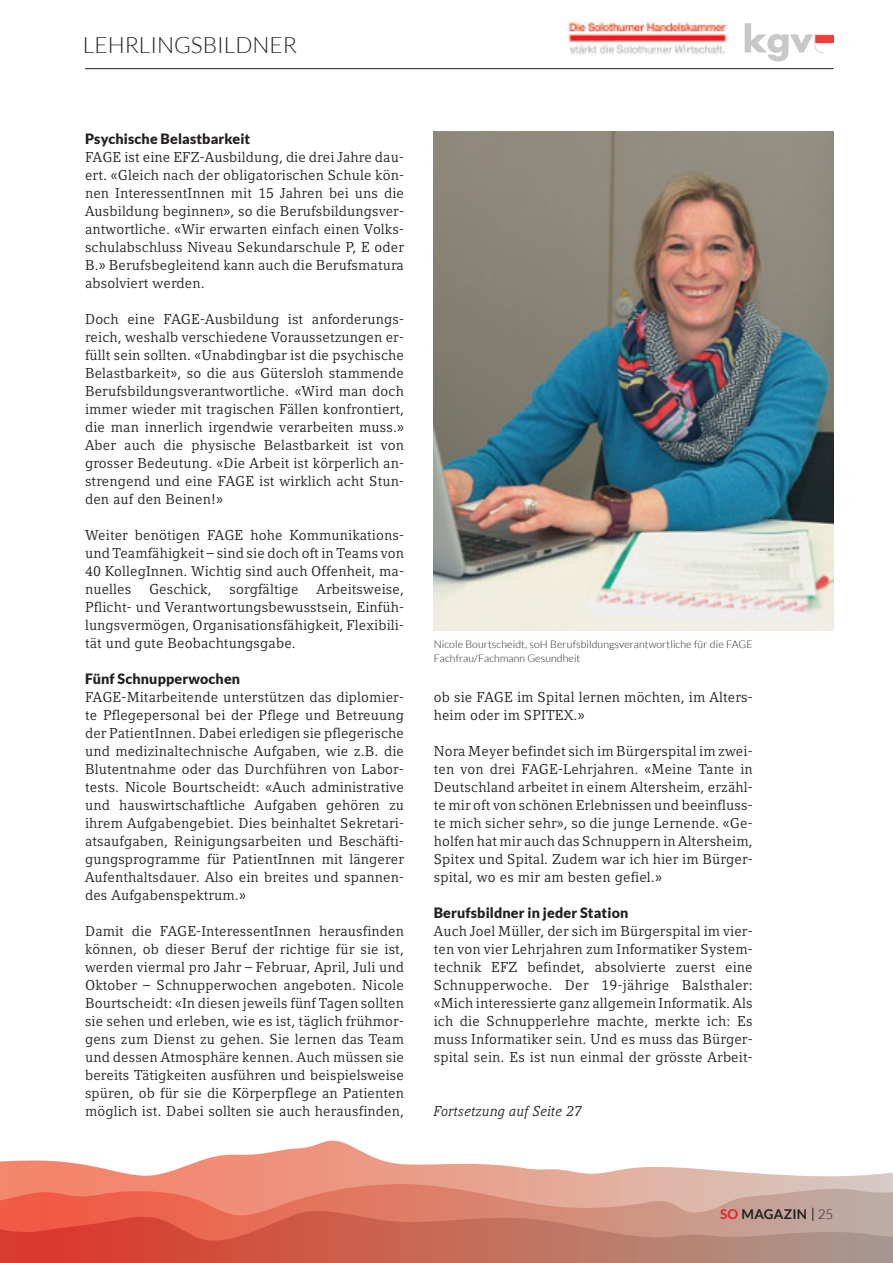
<style>
.page{position:relative;width:893px;height:1263px;background:#fff}
.page>*{position:absolute;margin:0;border:0;box-sizing:border-box;transform-origin:0 0}
.t1{font:300 22.5px "Lato";color:#231f20}
.t2{font:14.25px/18px "Compatil Letter LT Pro";letter-spacing:.01em;color:#231f20;text-align:justify}
.t3{font:900 14.25px "Lato";letter-spacing:.01em;color:#231f20}
.t4{font:italic 14.25px "Compatil Letter LT Pro";color:#231f20}
.t5{font:700 13.5px "Lato";letter-spacing:.02em;color:#231f20}
.t6{font:300 10.5px/13.5px "Lato";letter-spacing:.01em;color:#231f20}
.s1{color:#ee1b29}
.s2{font-weight:300}
</style>
<div class="page">
<svg style="left:0;top:1141px;width:893px;height:43px"></svg>
<svg style="left:0;top:1184px;width:893px;height:27px;background:#e0907e"></svg>
<svg style="left:0;top:1211px;width:893px;height:52px;background:#ca705f"></svg>
<svg style="left:813px;top:1208px;width:1px;height:13px"></svg>
<hr style="left:85px;top:68px;width:748px;height:1px;background:#231f20">
<img style="left:434px;top:132px;width:399px;height:498px">
<img style="left:568px;top:21px;width:159px;height:33px">
<svg style="left:745px;top:23px;width:88px;height:39px"></svg>
<h1 class="t1" style="left:83px;top:32px;width:216px">LEHRLINGSBILDNER</h1>
<p class="t3" style="left:85px;top:130px;width:167px">Psychische Belastbarkeit</p>
<p class="t2" style="left:85px;top:148px;width:320px">FAGE ist eine EFZ-Ausbildung, die drei Jahre dau&shy;ert. «Gleich nach der obligatorischen Schule kön&shy;nen InteressentInnen mit 15 Jahren bei uns die Ausbildung beginnen», so die Berufsbildungsver&shy;antwortliche. «Wir erwarten einfach einen Volks&shy;schulabschluss Niveau Sekundarschule P, E oder B.» Berufsbegleitend kann auch die Berufsmatura absolviert werden.</p>
<p class="t2" style="left:85px;top:310px;width:320px">Doch eine FAGE-Ausbildung ist anforderungs&shy;reich, weshalb verschiedene Voraussetzungen er&shy;füllt sein sollten. «Unabdingbar ist die psychische Belastbarkeit», so die aus Gütersloh stammende Berufsbildungsverantwortliche. «Wird man doch immer wieder mit tragischen Fällen konfrontiert, die man innerlich irgendwie verarbeiten muss.» Aber auch die physische Belastbarkeit ist von grosser Bedeutung. «Die Arbeit ist körperlich an&shy;strengend und eine FAGE ist wirklich acht Stun&shy;den auf den Beinen!»</p>
<p class="t2" style="left:85px;top:526px;width:320px">Weiter benötigen FAGE hohe Kommunikations&shy;und Teamfähigkeit – sind sie doch oft in Teams von 40 KollegInnen. Wichtig sind auch Offenheit, ma&shy;nuelles Geschick, sorgfältige Arbeitsweise, Pflicht- und Verantwortungsbewusstsein, Einfüh&shy;lungsvermögen, Organisationsfähigkeit, Flexibili&shy;tät und gute Beobachtungsgabe.</p>
<p class="t3" style="left:85px;top:670px;width:157px">Fünf Schnupperwochen</p>
<p class="t2" style="left:85px;top:688px;width:320px">FAGE-Mitarbeitende unterstützen das diplomier&shy;te Pflegepersonal bei der Pflege und Betreuung der PatientInnen. Dabei erledigen sie pflegerische und medizinaltechnische Aufgaben, wie z.B. die Blutentnahme oder das Durchführen von Labor&shy;tests. Nicole Bourtscheidt: «Auch administrative und hauswirtschaftliche Aufgaben gehören zu ihrem Aufgabengebiet. Dies beinhaltet Sekretari&shy;atsaufgaben, Reinigungsarbeiten und Beschäfti&shy;gungsprogramme für PatientInnen mit längerer Aufenthaltsdauer. Also ein breites und spannen&shy;des Aufgabenspektrum.»</p>
<p class="t2" style="left:85px;top:922px;width:320px">Damit die FAGE-InteressentInnen herausfinden können, ob dieser Beruf der richtige für sie ist, werden viermal pro Jahr – Februar, April, Juli und Oktober – Schnupperwochen angeboten. Nicole Bourtscheidt: «In diesen jeweils fünf Tagen sollten sie sehen und erleben, wie es ist, täglich frühmor&shy;gens zum Dienst zu gehen. Sie lernen das Team und dessen Atmosphäre kennen. Auch müssen sie bereits Tätigkeiten ausführen und beispielsweise spüren, ob für sie die Körperpflege an Patienten möglich ist. Dabei sollten sie auch herausfinden,</p>
<p class="t6" style="left:434px;top:638px;width:320px">Nicole Bourtscheidt, soH Berufsbildungsverantwortliche für die FAGE<br>Fachfrau/Fachmann Gesundheit</p>
<p class="t2" style="left:434px;top:688px;width:320px">ob sie FAGE im Spital lernen möchten, im Alters&shy;heim oder im SPITEX.»</p>
<p class="t2" style="left:434px;top:742px;width:320px">Nora Meyer befindet sich im Bürgerspital im zwei&shy;ten von drei FAGE-Lehrjahren. «Meine Tante in Deutschland arbeitet in einem Altersheim, erzähl&shy;te mir oft von schönen Erlebnissen und beeinfluss&shy;te mich sicher sehr», so die junge Lernende. «Ge&shy;holfen hat mir auch das Schnuppern in Altersheim, Spitex und Spital. Zudem war ich hier im Bürger&shy;spital, wo es mir am besten gefiel.»</p>
<p class="t3" style="left:434px;top:904px;width:196px">Berufsbildner in jeder Station</p>
<p class="t2" style="left:434px;top:922px;width:320px">Auch Joel Müller, der sich im Bürgerspital im vier&shy;ten von vier Lehrjahren zum Informatiker System&shy;technik EFZ befindet, absolvierte zuerst eine Schnupperwoche. Der 19-jährige Balsthaler: «Mich interessierte ganz allgemein Informatik. Als ich die Schnupperlehre machte, merkte ich: Es muss Informatiker sein. Und es muss das Bürger&shy;spital sein. Es ist nun einmal der grösste Arbeit-</p>
<p class="t4" style="left:434px;top:1103px;width:150px">Fortsetzung auf Seite 27</p>
<p class="t5" style="left:720px;top:1206px;width:115px"><span class="s1">SO</span> MAGAZIN <span class="s2">25</span></p>
</div>
